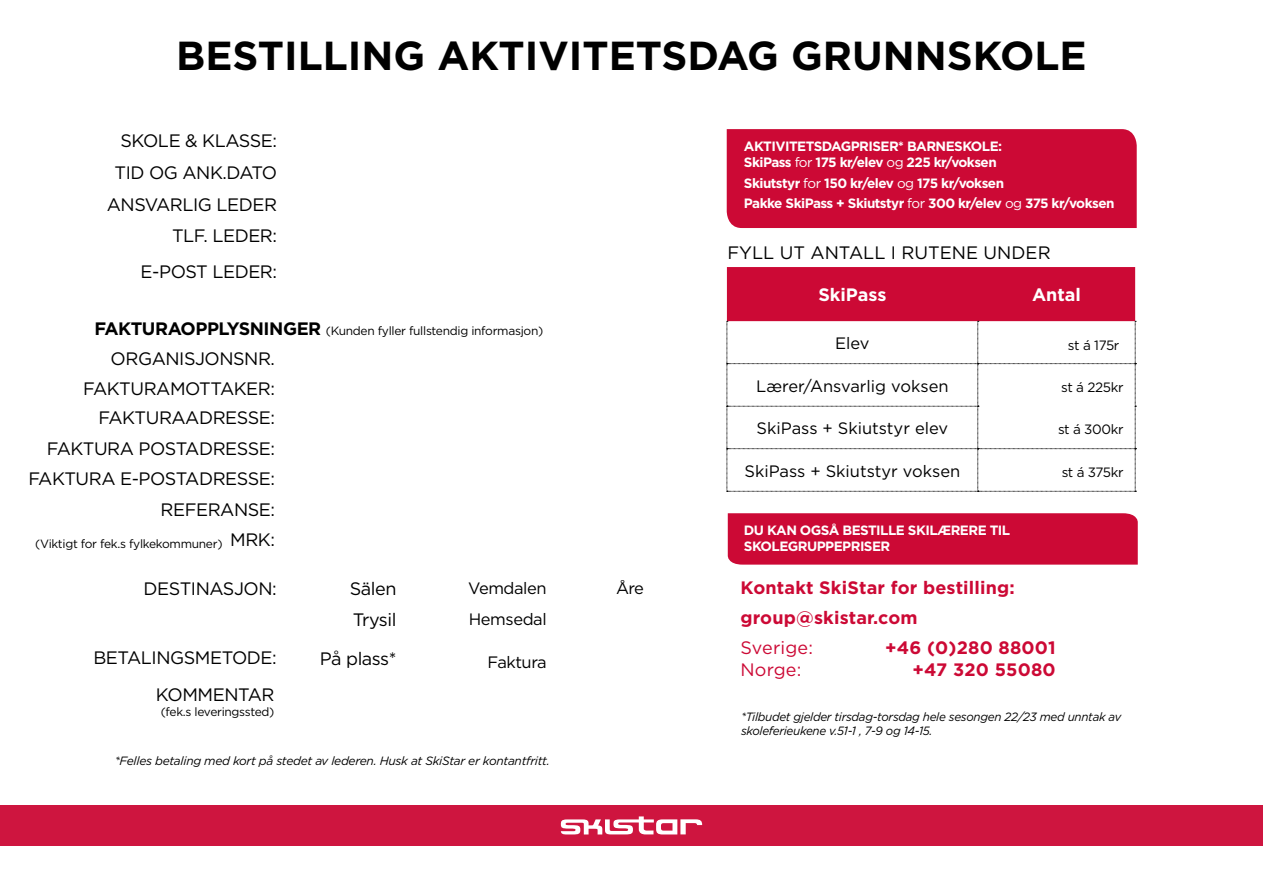
<style>
.page{position:relative;width:1263px;height:893px;background:#fff}
.page>*{position:absolute;margin:0;border:0;box-sizing:border-box;transform-origin:0 0}
.t1{font:700 40.5px "Gotham";color:#000}
.t2{font:18px/30.2px "Gotham";letter-spacing:-.025em;color:#000;text-align:right}
.t3{font:700 18px/30.2px "Gotham";letter-spacing:.01em;color:#cc0935}
.t4{font:18px "Gotham";color:#000}
.t5{font:18px "Gotham";letter-spacing:.01em;color:#cc0935}
.t6{font:700 18px "Gotham";color:#fff}
.t7{font:16.5px "Gotham";color:#000}
.t8{font:16.5px "Gotham";letter-spacing:-.025em;color:#000}
.t9{font:16.5px "Gotham";letter-spacing:-.03em;color:#000}
.t10{font:700 13.5px/16.2px "Gotham";letter-spacing:-.04em;color:#fff}
.t11{font:13.5px "Gotham";letter-spacing:-.025em;color:#000}
.t12{font:italic 12px/14.4px "Gotham";letter-spacing:-.025em;color:#000}
.t13{font:12px "Gotham";letter-spacing:-.025em;color:#000}
.s1{font-weight:700;font-size:18px}
.s2{font-weight:400}
</style>
<div class="page">
<div style="left:0;top:806px;width:1263px;height:40px;background:#ce153f"></div>
<svg style="left:561px;top:816px;width:141px;height:18px"></svg>
<div style="left:728px;top:513px;width:410px;height:52px;background:#cc0935"></div>
<div style="left:727px;top:129px;width:410px;height:99px;background:#cc0935"></div>
<svg style="left:727px;top:267px;width:409px;height:225px"></svg>
<h1 class="t1" style="left:176px;top:29px;width:912px">BESTILLING AKTIVITETSDAG GRUNNSKOLE</h1>
<p class="t2" style="left:120px;top:125px;width:158px">SKOLE &amp; KLASSE:</p>
<p class="t2" style="left:107px;top:156px;width:172px;line-height:31.7px">TID OG ANK.DATO<br>ANSVARLIG LEDER<br>TLF. LEDER:</p>
<p class="t2" style="left:141px;top:256px;width:138px">E-POST LEDER:</p>
<p class="t13" style="left:95px;top:323px;width:450px"><span class="s1">FAKTURAOPPLYSNINGER</span> (Kunden fyller fullstendig informasjon)</p>
<p class="t2" style="left:28px;top:343px;width:248px">ORGANISJONSNR.<br>FAKTURAMOTTAKER:<br>FAKTURAADRESSE:<br>FAKTURA POSTADRESSE:<br>FAKTURA E-POSTADRESSE:<br>REFERANSE:<br>MRK:</p>
<p class="t13" style="left:35px;top:536px;width:189px">(Viktigt for fek.s fylkekommuner)</p>
<p class="t2" style="left:144px;top:573px;width:135px">DESTINASJON:</p>
<p class="t2" style="left:350px;top:573px;width:48px">Sälen</p>
<p class="t8" style="left:468px;top:578px;width:80px">Vemdalen</p>
<p class="t7" style="left:616px;top:578px;width:29px">Åre</p>
<p class="t2" style="left:353px;top:605px;width:45px">Trysil</p>
<p class="t8" style="left:469px;top:609px;width:79px">Hemsedal</p>
<p class="t2" style="left:93px;top:642px;width:185px">BETALINGSMETODE:</p>
<p class="t2" style="left:320px;top:643px;width:78px">På plass*</p>
<p class="t9" style="left:487px;top:652px;width:61px">Faktura</p>
<p class="t2" style="left:156px;top:679px;width:120px">KOMMENTAR</p>
<p class="t13" style="left:161px;top:704px;width:115px">(fek.s leveringssted)</p>
<p class="t12" style="left:115px;top:754px;width:437px">*Felles betaling med kort på stedet av lederen. Husk at SkiStar er kontantfritt.</p>
<p class="t10" style="left:744px;top:138px;width:260px">AKTIVITETSDAGPRISER* BARNESKOLE:<br>SkiPass <span class="s2">for</span> 175 kr/elev <span class="s2">og</span> 225 kr/voksen</p>
<p class="t10" style="left:744px;top:173px;width:372px;line-height:20.4px">Skiutstyr <span class="s2">for</span> 150 kr/elev <span class="s2">og</span> 175 kr/voksen<br>Pakke SkiPass + Skiutstyr <span class="s2">for</span> 300 kr/elev <span class="s2">og</span> 375 kr/voksen</p>
<p class="t4" style="left:727px;top:241px;width:325px">FYLL UT ANTALL I RUTENE UNDER</p>
<p class="t6" style="left:818px;top:283px;width:70px">SkiPass</p>
<p class="t6" style="left:1032px;top:283px;width:50px">Antal</p>
<p class="t7" style="left:835px;top:333px;width:36px">Elev</p>
<p class="t7" style="left:756px;top:375px;width:194px">Lærer/Ansvarlig voksen</p>
<p class="t7" style="left:756px;top:418px;width:193px">SkiPass + Skiutstyr elev</p>
<p class="t7" style="left:744px;top:460px;width:217px">SkiPass + Skiutstyr voksen</p>
<p class="t11" style="left:1068px;top:337px;width:53px">st á 175r</p>
<p class="t11" style="left:1061px;top:379px;width:64px">st á 225kr</p>
<p class="t11" style="left:1058px;top:421px;width:67px">st á 300kr</p>
<p class="t11" style="left:1062px;top:464px;width:63px">st á 375kr</p>
<p class="t10" style="left:744px;top:522px;width:268px">DU KAN OGSÅ BESTILLE SKILÆRERE TIL<br>SKOLEGRUPPEPRISER</p>
<p class="t3" style="left:740px;top:572px;width:276px">Kontakt SkiStar for bestilling: group@skistar.com</p>
<p class="t5" style="left:740px;top:636px;width:74px">Sverige:</p>
<p class="t3" style="left:885px;top:632px;width:172px">+46 (0)280 88001</p>
<p class="t5" style="left:740px;top:658px;width:62px">Norge:</p>
<p class="t3" style="left:912px;top:654px;width:145px">+47 320 55080</p>
<p class="t12" style="left:741px;top:709px;width:382px">*Tilbudet gjelder tirsdag-torsdag hele sesongen 22/23 med unntak av skoleferieukene v.51-1 , 7-9 og 14-15.</p>
</div>
